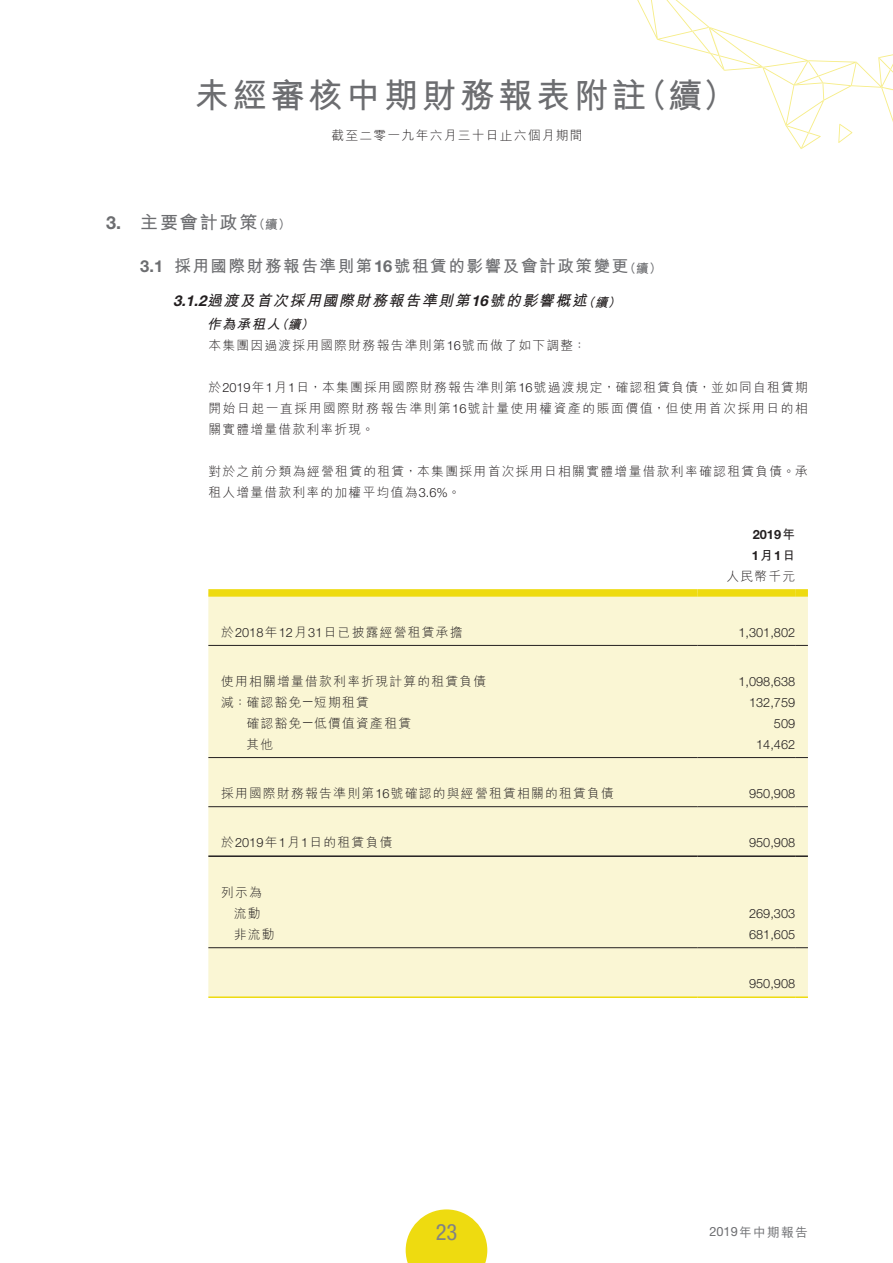
<style>
.page{position:relative;width:893px;height:1263px;background:#fff}
.page>*{position:absolute;margin:0;border:0;box-sizing:border-box;transform-origin:0 0}
.t1{font:700 34.5px "M Hei HK";letter-spacing:.1em;color:#6c6d70}
.t2{font:condensed 22.5px "Helvetica Neue LT Std";color:#808285}
.t3{font:700 18px "M Hei HK";letter-spacing:.1em;color:#6c6d70}
.t4{font:700 16.5px "M Hei HK";letter-spacing:.1em;color:#6c6d70}
.t5{font:italic 700 15px "M Hei HK";color:#231f20}
.t6{font:italic 700 13.5px "M Hei HK";color:#231f20}
.t7{font:300 12.75px/21px "M Hei HK";letter-spacing:.1em;color:#231f20;text-align:justify}
.t8{font:300 12.75px "Helvetica Neue LT Std";color:#231f20}
.t9{font:500 12.75px "M Hei HK";letter-spacing:.1em;color:#6c6d70}
.t10{font:700 12.75px/21px "Helvetica Neue LT Std";color:#231f20}
.s1{font-family:"Helvetica Neue LT Std"}
.s2{font-size:12.75px}
.s3{font-family:"M Hei HK"}
.s4{font-family:"Helvetica Neue LT Std";font-weight:400}
</style>
<div class="page">
<svg style="left:406px;top:1209px;width:81px;height:54px"></svg>
<div style="left:208px;top:597px;width:600px;height:399px;background:#faf6d4"></div>
<div style="left:208px;top:589px;width:489px;height:8px;background:#eedb10"></div>
<div style="left:697px;top:589px;width:98px;height:8px;background:#eedb10"></div>
<div style="left:795px;top:589px;width:13px;height:8px;background:#eedb10"></div>
<hr style="left:208px;top:645px;width:489px;height:1px;background:#231f20">
<hr style="left:697px;top:645px;width:98px;height:1px;background:#231f20">
<svg style="left:795px;top:645px;width:13px;height:1px"></svg>
<hr style="left:208px;top:757px;width:489px;height:1px;background:#231f20">
<hr style="left:697px;top:757px;width:98px;height:1px;background:#231f20">
<svg style="left:795px;top:757px;width:13px;height:1px"></svg>
<hr style="left:208px;top:806px;width:489px;height:1px;background:#231f20">
<hr style="left:697px;top:806px;width:98px;height:1px;background:#231f20">
<svg style="left:795px;top:806px;width:13px;height:1px"></svg>
<hr style="left:208px;top:855px;width:489px;height:2px;background:#231f20">
<hr style="left:697px;top:855px;width:98px;height:2px;background:#231f20">
<svg style="left:795px;top:855px;width:13px;height:2px"></svg>
<hr style="left:208px;top:947px;width:489px;height:1px;background:#231f20">
<hr style="left:697px;top:947px;width:98px;height:1px;background:#231f20">
<svg style="left:795px;top:947px;width:13px;height:1px"></svg>
<hr style="left:208px;top:996px;width:489px;height:2px;background:#eedb10">
<hr style="left:697px;top:996px;width:98px;height:2px;background:#eedb10">
<svg style="left:795px;top:996px;width:13px;height:2px"></svg>
<svg style="left:637px;top:0;width:256px;height:149px"></svg>
<h1 class="t1" style="left:194px;top:70px;width:544px">未經審核中期財務報表附註（續）</h1>
<p class="t7" style="left:331px;top:125px;width:253px">截至二零一九年六月三十日止六個月期間</p>
<h3 class="t3" style="left:106px;top:209px;width:186px"><span class="s1">3.</span> 主要會計政策<span class="s2">（續）</span></h3>
<p class="t4" style="left:140px;top:254px;width:523px"><span class="s1">3.1</span> 採用國際財務報告準則第<span class="s1">16</span>號租賃的影響及會計政策變更<span class="s2">（續）</span></p>
<p class="t5" style="left:173px;top:290px;width:452px"><span class="s1">3.1.2</span> 過渡及首次採用國際財務報告準則第<span class="s1">16</span>號的影響概述<span class="s2">（續）</span></p>
<p class="t6" style="left:207px;top:314px;width:111px">作為承租人<span class="s2">（續）</span></p>
<p class="t7" style="left:208px;top:335px;width:379px">本集團因過渡採用國際財務報告準則第<span class="s1">16</span>號而做了如下調整：</p>
<p class="t7" style="left:208px;top:377px;width:601px">於<span class="s1">2019</span>年<span class="s1">1</span>月<span class="s1">1</span>日，本集團採用國際財務報告準則第<span class="s1">16</span>號過渡規定，確認租賃負債，並如同自租賃期開始日起一直採用國際財務報告準則第<span class="s1">16</span>號計量使用權資產的賬面價值，但使用首次採用日的相關實體增量借款利率折現。</p>
<p class="t7" style="left:208px;top:461px;width:601px">對於之前分類為經營租賃的租賃，本集團採用首次採用日相關實體增量借款利率確認租賃負債。承租人增量借款利率的加權平均值為<span class="s1">3.6%</span>。</p>
<p class="t10" style="left:752px;top:524px;width:45px">2019<span class="s3">年<br></span>1<span class="s3">月</span>1<span class="s3">日</span></p>
<p class="t7" style="left:726px;top:566px;width:70px">人民幣千元</p>
<p class="t7" style="left:221px;top:622px;width:243px">於<span class="s1">2018</span>年<span class="s1">12</span>月<span class="s1">31</span>日已披露經營租賃承擔</p>
<p class="t8" style="left:738px;top:625px;width:58px">1,301,802</p>
<p class="t7" style="left:221px;top:671px;width:267px">使用相關增量借款利率折現計算的租賃負債</p>
<p class="t8" style="left:738px;top:674px;width:58px">1,098,638</p>
<p class="t7" style="left:221px;top:692px;width:149px">減：確認豁免<sup>—</sup>短期租賃</p>
<p class="t8" style="left:749px;top:695px;width:48px">132,759</p>
<p class="t7" style="left:247px;top:713px;width:166px">確認豁免<span class="s1">—</span>低價值資產租賃</p>
<p class="t8" style="left:774px;top:716px;width:23px">509</p>
<p class="t7" style="left:247px;top:734px;width:28px">其他</p>
<p class="t8" style="left:756px;top:737px;width:40px">14,462</p>
<p class="t7" style="left:221px;top:783px;width:394px">採用國際財務報告準則第<span class="s1">16</span>號確認的與經營租賃相關的租賃負債</p>
<p class="t8" style="left:749px;top:786px;width:48px">950,908</p>
<p class="t7" style="left:221px;top:832px;width:173px">於<span class="s1">2019</span>年<span class="s1">1</span>月<span class="s1">1</span>日的租賃負債</p>
<p class="t8" style="left:749px;top:835px;width:48px">950,908</p>
<p class="t7" style="left:221px;top:882px;width:42px;text-align:right">列示為流動</p>
<p class="t8" style="left:749px;top:906px;width:48px">269,303</p>
<p class="t7" style="left:234px;top:924px;width:42px">非流動</p>
<p class="t8" style="left:749px;top:927px;width:48px">681,605</p>
<p class="t8" style="left:749px;top:976px;width:48px">950,908</p>
<h2 class="t2" style="left:436px;top:1219px;width:23px">23</h2>
<p class="t9" style="left:709px;top:1223px;width:100px"><span class="s4">2019</span>年中期報告</p>
</div>
